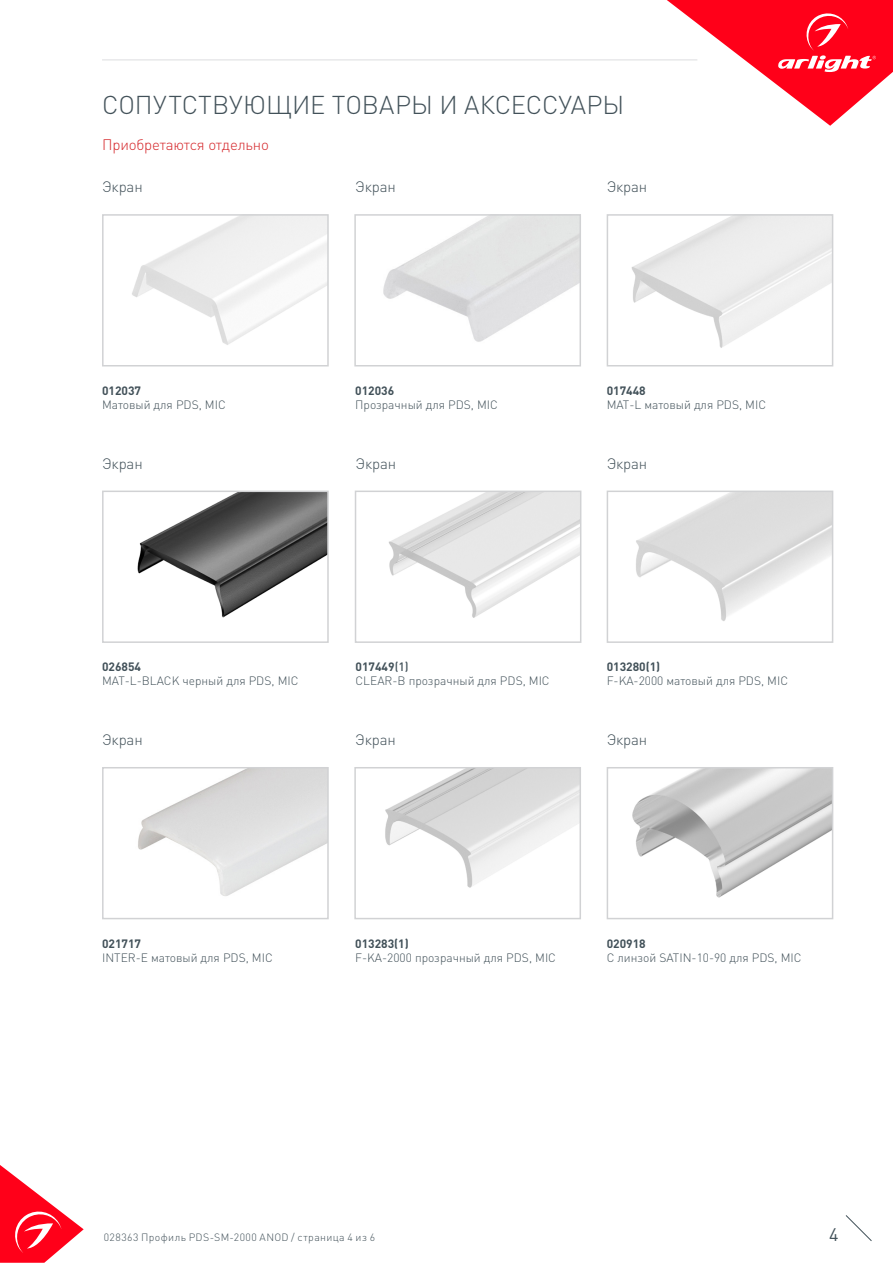
<style>
.page{position:relative;width:893px;height:1263px;background:#fff}
.page>*{position:absolute;margin:0;border:0;box-sizing:border-box;transform-origin:0 0}
.t1{font:300 25.5px "DIN Pro";color:#425159}
.t2{font:18px "DIN Pro";color:#425159}
.t3{font:300 15px "DIN Pro";letter-spacing:-.01em;color:#425159}
.t4{font:300 15px "DIN Pro";letter-spacing:-.01em;color:#d5262a}
.t5{font:300 12px "DIN Pro";color:#425159}
.t6{font:700 12px "DIN Pro";color:#425159}
.t7{font:300 10.5px "DIN Pro";letter-spacing:.04em;color:#425159}
.s1{font-weight:500}
</style>
<div class="page">
<svg style="left:0;top:1165px;width:84px;height:98px"></svg>
<svg style="left:845px;top:1215px;width:27px;height:26px"></svg>
<svg style="left:667px;top:0;width:226px;height:126px"></svg>
<hr style="left:102px;top:60px;width:595px;height:1px;background:#dcdddf">
<img style="left:132px;top:217px;width:194px;height:128px">
<div style="left:102px;top:214px;width:227px;height:152px;border:2px solid #d1d2d4"></div>
<img style="left:632px;top:770px;width:198px;height:128px">
<div style="left:607px;top:767px;width:226px;height:152px;border:2px solid #d1d2d4"></div>
<img style="left:636px;top:494px;width:194px;height:127px">
<div style="left:607px;top:491px;width:226px;height:152px;border:2px solid #d1d2d4"></div>
<img style="left:138px;top:770px;width:188px;height:126px">
<div style="left:102px;top:767px;width:227px;height:152px;border:2px solid #d1d2d4"></div>
<img style="left:137px;top:494px;width:189px;height:124px">
<div style="left:102px;top:491px;width:227px;height:152px;border:2px solid #d1d2d4"></div>
<img style="left:385px;top:770px;width:193px;height:118px">
<div style="left:354px;top:767px;width:227px;height:152px;border:2px solid #d1d2d4"></div>
<img style="left:383px;top:217px;width:195px;height:125px">
<div style="left:354px;top:214px;width:227px;height:152px;border:2px solid #d1d2d4"></div>
<img style="left:631px;top:217px;width:199px;height:131px">
<div style="left:607px;top:214px;width:226px;height:152px;border:2px solid #d1d2d4"></div>
<img style="left:389px;top:494px;width:189px;height:124px">
<div style="left:355px;top:491px;width:226px;height:152px;border:2px solid #d1d2d4"></div>
<p class="t1" style="left:102px;top:87px;width:524px">СОПУТСТВУЮЩИЕ ТОВАРЫ И АКСЕССУАРЫ</p>
<p class="t4" style="left:102px;top:134px;width:168px">Приобретаются отдельно</p>
<p class="t3" style="left:102px;top:177px;width:42px">Экран</p>
<p class="t3" style="left:355px;top:177px;width:42px">Экран</p>
<p class="t3" style="left:607px;top:177px;width:42px">Экран</p>
<p class="t6" style="left:102px;top:382px;width:41px">012037</p>
<p class="t5" style="left:102px;top:397px;width:125px">Матовый для PDS, MIC</p>
<p class="t3" style="left:102px;top:453px;width:42px">Экран</p>
<p class="t6" style="left:355px;top:382px;width:41px">012036</p>
<p class="t5" style="left:355px;top:397px;width:144px">Прозрачный для PDS, MIC</p>
<p class="t3" style="left:356px;top:453px;width:42px">Экран</p>
<p class="t6" style="left:607px;top:382px;width:41px">017448</p>
<p class="t5" style="left:607px;top:397px;width:161px">MAT-L матовый для PDS, MIC</p>
<p class="t3" style="left:607px;top:453px;width:42px">Экран</p>
<p class="t6" style="left:102px;top:659px;width:41px">026854</p>
<p class="t5" style="left:102px;top:673px;width:198px">MAT-L-BLACK черный для PDS, MIC</p>
<p class="t3" style="left:102px;top:729px;width:42px">Экран</p>
<p class="t6" style="left:356px;top:659px;width:55px">017449<span class="s1">(1)</span></p>
<p class="t5" style="left:356px;top:673px;width:196px">CLEAR-B прозрачный для PDS, MIC</p>
<p class="t3" style="left:355px;top:729px;width:42px">Экран</p>
<p class="t6" style="left:607px;top:659px;width:55px">013280(1)</p>
<p class="t5" style="left:607px;top:673px;width:183px">F-KA-2000 матовый для PDS, MIC</p>
<p class="t3" style="left:607px;top:729px;width:42px">Экран</p>
<p class="t6" style="left:102px;top:935px;width:41px">021717</p>
<p class="t5" style="left:102px;top:949px;width:172px">INTER-E матовый для PDS, MIC</p>
<p class="t6" style="left:355px;top:935px;width:55px">013283(1)</p>
<p class="t5" style="left:355px;top:949px;width:202px">F-KA-2000 прозрачный для PDS, MIC</p>
<p class="t6" style="left:607px;top:935px;width:41px">020918</p>
<p class="t5" style="left:607px;top:949px;width:196px">С линзой SATIN-10-90 для PDS, MIC</p>
<p class="t7" style="left:104px;top:1230px;width:273px">028363 Профиль PDS-SM-2000 ANOD / страница 4 из 6</p>
<h2 class="t2" style="left:829px;top:1222px;width:11px">4</h2>
</div>
